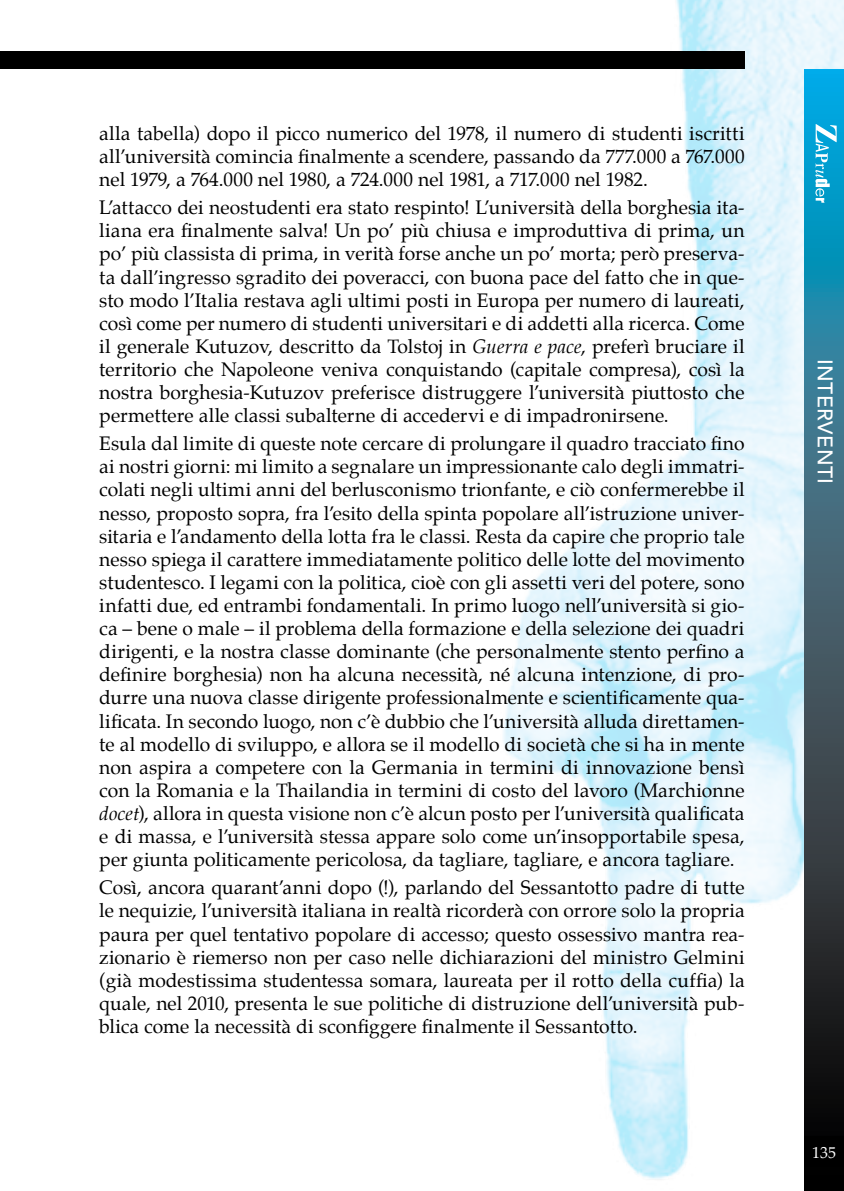
<style>
.page{position:relative;width:844px;height:1191px;background:#fff}
.page>*{position:absolute;margin:0;border:0;box-sizing:border-box;transform-origin:0 0}
.t1{font:500 21px "Avenir";color:#fff}
.t2{font:19.25px/23.1px "Palatino";letter-spacing:.005em;color:#000;text-align:justify}
.t3{font:15.75px "Palatino";color:#fff}
.s1{font-style:italic}
</style>
<div class="page">
<img style="left:0;top:0;width:843px;height:1180px">
<svg style="left:804px;top:69px;width:39px;height:1122px;background:#2a596a"></svg>
<div style="left:0;top:52px;width:744px;height:17px;background:#000"></div>
<svg style="left:815px;top:124px;width:21px;height:79px"></svg>
<div style="left:804px;top:1136px;width:39px;height:30px;background:#000"></div>
<p class="t2" style="left:99px;top:122px;width:646px">alla tabella) dopo il picco numerico del 1978, il numero di studenti iscritti all’università comincia finalmente a scendere, passando da 777.000 a 767.000 nel 1979, a 764.000 nel 1980, a 724.000 nel 1981, a 717.000 nel 1982.</p>
<p class="t2" style="left:99px;top:196px;width:646px">L’attacco dei neostudenti era stato respinto! L’università della borghesia ita&shy;liana era finalmente salva! Un po’ più chiusa e improduttiva di prima, un po’ più classista di prima, in verità forse anche un po’ morta; però preserva&shy;ta dall’ingresso sgradito dei poveracci, con buona pace del fatto che in que&shy;sto modo l’Italia restava agli ultimi posti in Europa per numero di laureati, così come per numero di studenti universitari e di addetti alla ricerca. Come il generale Kutuzov, descritto da Tolstoj in <span class="s1">Guerra e pace</span>, preferì bruciare il territorio che Napoleone veniva conquistando (capitale compresa), così la nostra borghesia-Kutuzov preferisce distruggere l’università piuttosto che permettere alle classi subalterne di accedervi e di impadronirsene.</p>
<p class="t2" style="left:99px;top:432px;width:646px">Esula dal limite di queste note cercare di prolungare il quadro tracciato fino ai nostri giorni: mi limito a segnalare un impressionante calo degli immatri&shy;colati negli ultimi anni del berlusconismo trionfante, e ciò confermerebbe il nesso, proposto sopra, fra l’esito della spinta popolare all’istruzione univer&shy;sitaria e l’andamento della lotta fra le classi. Resta da capire che proprio tale nesso spiega il carattere immediatamente politico delle lotte del movimento studentesco. I legami con la politica, cioè con gli assetti veri del potere, sono infatti due, ed entrambi fondamentali. In primo luogo nell’università si gio&shy;ca – bene o male – il problema della formazione e della selezione dei quadri dirigenti, e la nostra classe dominante (che personalmente stento perfino a definire borghesia) non ha alcuna necessità, né alcuna intenzione, di pro&shy;durre una nuova classe dirigente professionalmente e scientificamente qua&shy;lificata. In secondo luogo, non c’è dubbio che l’università alluda direttamen&shy;te al modello di sviluppo, e allora se il modello di società che si ha in mente non aspira a competere con la Germania in termini di innovazione bensì con la Romania e la Thailandia in termini di costo del lavoro (Marchionne <span class="s1">docet</span>), allora in questa visione non c’è alcun posto per l’università qualificata e di massa, e l’università stessa appare solo come un’insopportabile spesa, per giunta politicamente pericolosa, da tagliare, tagliare, e ancora tagliare.</p>
<p class="t2" style="left:99px;top:876px;width:646px">Così, ancora quarant’anni dopo (!), parlando del Sessantotto padre di tutte le nequizie, l’università italiana in realtà ricorderà con orrore solo la propria paura per quel tentativo popolare di accesso; questo ossessivo mantra rea&shy;zionario è riemerso non per caso nelle dichiarazioni del ministro Gelmini (già modestissima studentessa somara, laureata per il rotto della cuffia) la quale, nel 2010, presenta le sue politiche di distruzione dell’università pub&shy;blica come la necessità di sconfiggere finalmente il Sessantotto.</p>
<p class="t1" style="left:837px;top:358px;width:123px;rotate:90deg">INTERVENTI</p>
<p class="t3" style="left:812px;top:1139px;width:25px">135</p>
</div>
